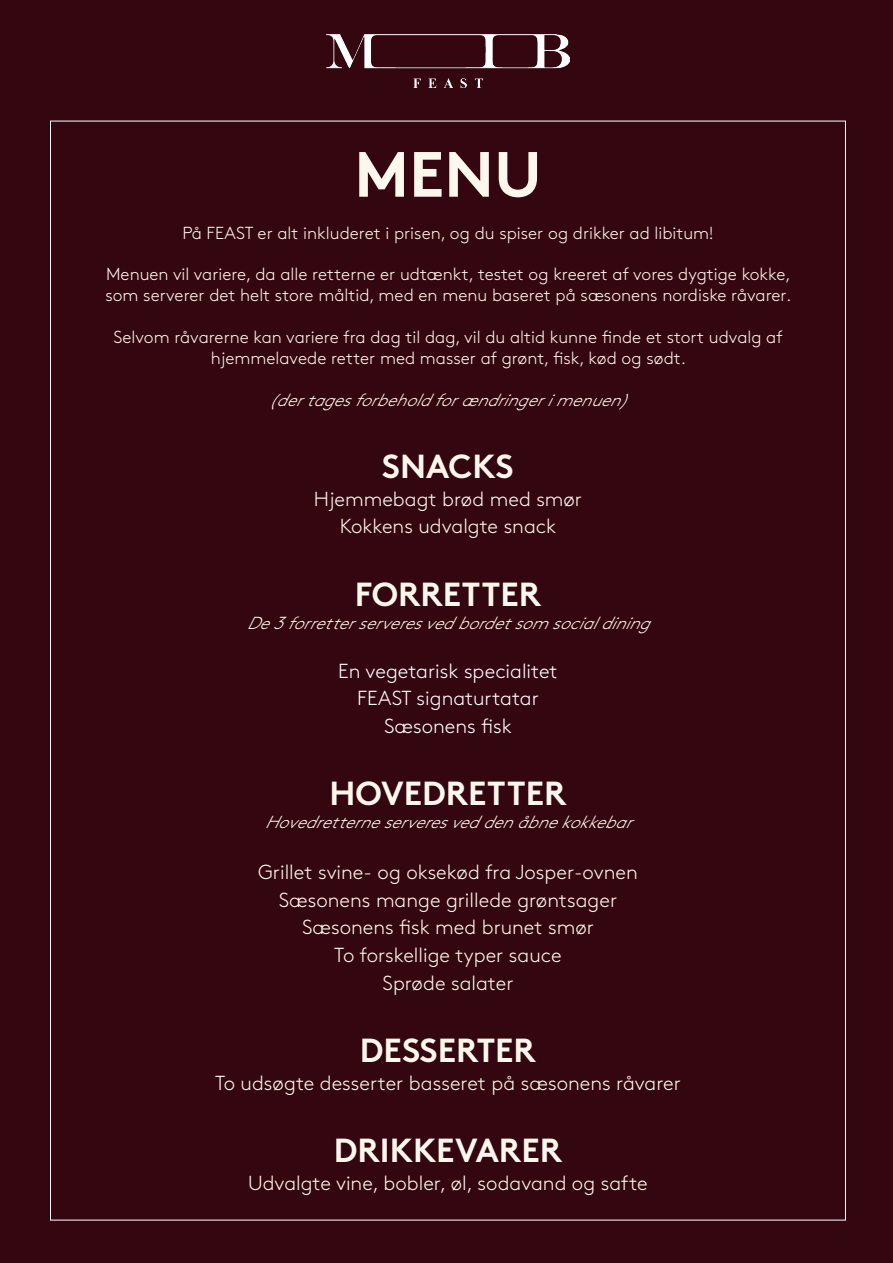
<style>
.page{position:relative;width:893px;height:1263px;background:#34060f}
.page>*{position:absolute;margin:0;border:0;box-sizing:border-box;transform-origin:0 0}
.t1{font:700 63.9px "Brown";color:#fef7ee}
.t2{font:700 33.3px "Brown";color:#fef7ee}
.t3{font:300 20.25px "Brown";color:#fef7ee}
.t4{font:300 20.25px "Brown";color:#fff}
.t5{font:300 17.4px/20.9px "Brown";color:#fef7ee}
.t6{font:italic 300 17.4px "Brown";color:#fef7ee}
</style>
<div class="page">
<img style="left:326px;top:34px;width:244px;height:53px">
<p class="t1" style="left:354px;top:123px;width:189px">MENU</p>
<p class="t5" style="left:183px;top:221px;width:532px">På FEAST er alt inkluderet i prisen, og du spiser og drikker ad libitum!</p>
<p class="t5" style="left:105px;top:263px;width:687px">Menuen vil variere, da alle retterne er udtænkt, testet og kreeret af vores dygtige kokke, som serverer det helt store måltid, med en menu baseret på sæsonens nordiske råvarer.</p>
<p class="t5" style="left:113px;top:325px;width:671px;text-align:center">Selvom råvarerne kan variere fra dag til dag, vil du altid kunne finde et stort udvalg af hjemmelavede retter med masser af grønt, fisk, kød og sødt.</p>
<p class="t6" style="left:269px;top:387px;width:371px">(dertagesforbeholdforændringerimenuen)</p>
<p class="t2" style="left:382px;top:440px;width:133px">SNACKS</p>
<p class="t3" style="left:314px;top:484px;width:270px">Hjemmebagt brød med smør</p>
<p class="t3" style="left:340px;top:511px;width:218px">Kokkens udvalgte snack</p>
<p class="t2" style="left:355px;top:567px;width:188px">FORRETTER</p>
<p class="t6" style="left:247px;top:610px;width:415px">De3forretterserveresvedbordetsomsocialdining</p>
<p class="t4" style="left:338px;top:656px;width:221px">En vegetarisk specialitet</p>
<p class="t4" style="left:357px;top:683px;width:183px">FEAST signaturtatar</p>
<p class="t4" style="left:384px;top:711px;width:129px">Sæsonens fisk</p>
<p class="t2" style="left:330px;top:767px;width:238px">HOVEDRETTER</p>
<p class="t6" style="left:265px;top:810px;width:380px">Hovedretterneserveresveddenåbnekokkebar</p>
<p class="t3" style="left:258px;top:857px;width:381px">Grillet svine- og oksekød fra Josper-ovnen</p>
<p class="t3" style="left:279px;top:885px;width:340px">Sæsonens mange grillede grøntsager</p>
<p class="t3" style="left:302px;top:912px;width:293px">Sæsonens fisk med brunet smør</p>
<p class="t3" style="left:334px;top:940px;width:229px">To forskellige typer sauce</p>
<p class="t3" style="left:382px;top:967px;width:132px">Sprøde salater</p>
<p class="t2" style="left:360px;top:1023px;width:178px">DESSERTER</p>
<p class="t3" style="left:215px;top:1068px;width:467px">To udsøgte desserter basseret på sæsonens råvarer</p>
<p class="t2" style="left:334px;top:1123px;width:230px">DRIKKEVARER</p>
<p class="t3" style="left:248px;top:1168px;width:401px">Udvalgte vine, bobler, øl, sodavand og safte</p>
</div>
